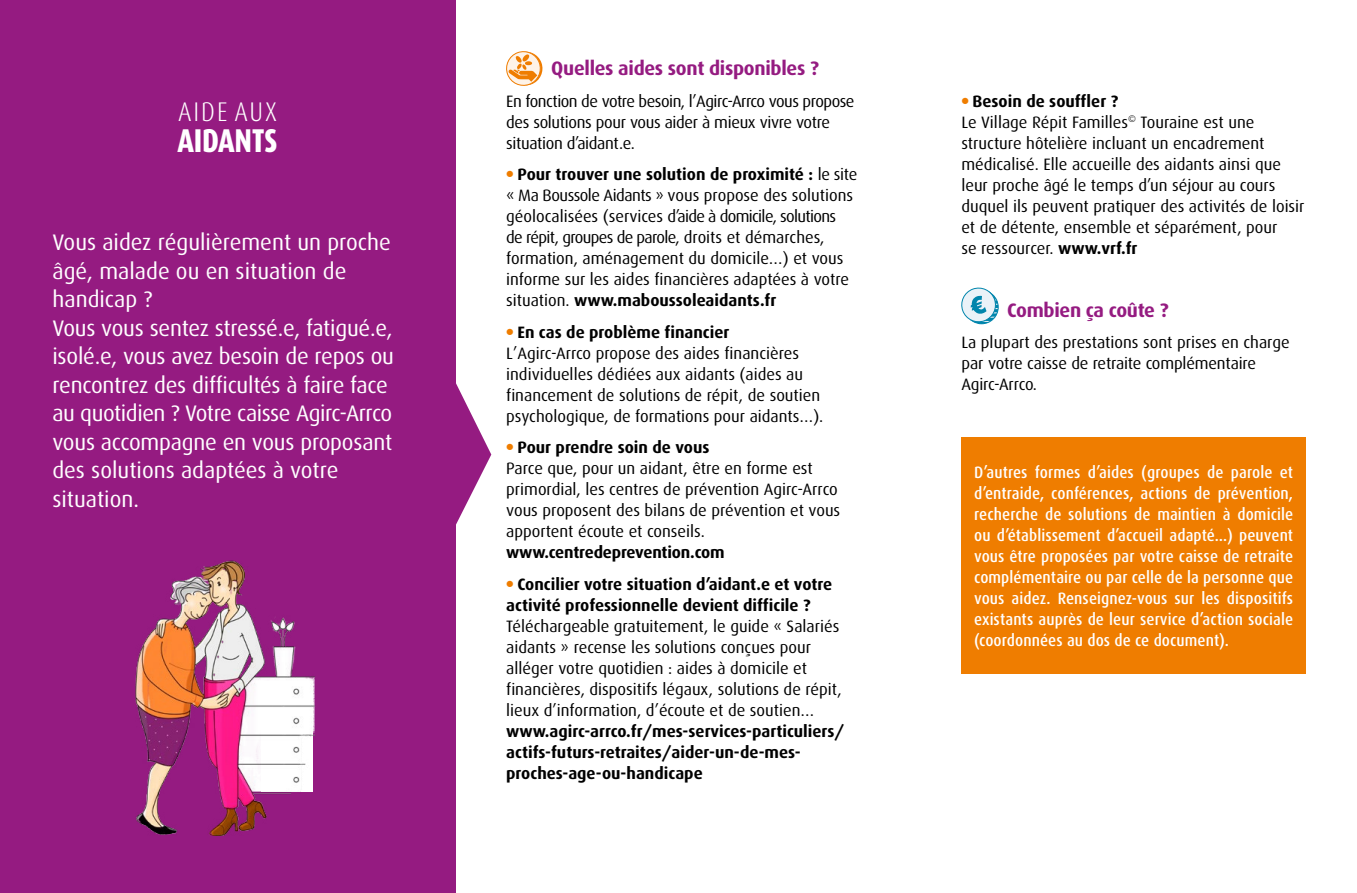
<style>
.page{position:relative;width:1357px;height:893px;background:#fff}
.page>*{position:absolute;margin:0;border:0;box-sizing:border-box;transform-origin:0 0}
.t1{font:800 condensed 33px "Dax OT";letter-spacing:-.01em;color:#fff;scale:.95 1}
.t2{font:300 condensed 27px "Dax OT";letter-spacing:.07em;color:#fff}
.t3{font:22.5px/28.5px "Dax";letter-spacing:-.01em;color:#fff}
.t4{font:700 19.5px "Dax";letter-spacing:-.015em;color:#951b81}
.t5{font:16.5px/21px "Dax";color:#000}
.t6{font:500 condensed 16.5px/21px "Dax OT";letter-spacing:.005em;color:#fff;text-align:justify;scale:1.06 1}
.t7{font:700 16.5px/21px "Dax";color:#000}
.t8{font:16.5px/21px "Dax";letter-spacing:-.025em;color:#000}
.s1{font-weight:900;color:#ef7d00}
.s2{font-weight:700}
</style>
<div class="page">
<div style="left:0;top:0;width:455px;height:893px;background:#951b81"></div>
<svg style="left:961px;top:287px;width:37px;height:38px"></svg>
<svg style="left:506px;top:51px;width:37px;height:35px"></svg>
<svg style="left:455px;top:257px;width:36px;height:391px"></svg>
<div style="left:961px;top:437px;width:344px;height:237px;background:#ef7d00"></div>
<img style="left:135px;top:560px;width:180px;height:275px">
<h2 class="t2" style="left:178px;top:94px;width:100px">AIDE AUX</h2>
<h1 class="t1" style="left:177px;top:119px;width:107px">AIDANTS</h1>
<p class="t3" style="left:52px;top:228px;width:343px">Vous aidez régulièrement un proche âgé, malade ou en situation de handicap ?<br>Vous vous sentez stressé.e, fatigué.e, isolé.e, vous avez besoin de repos ou rencontrez des difficultés à faire face au quotidien ? Votre caisse Agirc-Arrco vous accompagne en vous proposant des solutions adaptées à votre situation.</p>
<p class="t4" style="left:551px;top:57px;width:269px">Quelles aides sont disponibles ?</p>
<p class="t8" style="left:506px;top:90px;width:350px">En fonction de votre besoin, l’Agirc-Arrco vous propose des solutions pour vous aider à mieux vivre votre situation d’aidant.e.</p>
<p class="t5" style="left:506px;top:164px;width:352px"><span class="s1">•</span> <span class="s2">Pour trouver une solution de proximité :</span> le site « Ma Boussole Aidants » vous propose des solutions géolocalisées (services d’aide à domicile, solutions<br>de répit, groupes de parole, droits et démarches, formation, aménagement du domicile…) et vous informe sur les aides financières adaptées à votre situation. <span class="s2">www.maboussoleaidants.fr</span></p>
<p class="t5" style="left:506px;top:321px;width:319px"><span class="s1">•</span> <span class="s2">En cas de problème financier<br></span>L’Agirc-Arrco propose des aides financières individuelles dédiées aux aidants (aides au financement de solutions de répit, de soutien psychologique, de formations pour aidants…).</p>
<p class="t5" style="left:506px;top:437px;width:335px"><span class="s1">•</span> <span class="s2">Pour prendre soin de vous<br></span>Parce que, pour un aidant, être en forme est primordial, les centres de prévention Agirc-Arrco vous proposent des bilans de prévention et vous apportent écoute et conseils.</p>
<p class="t7" style="left:506px;top:542px;width:220px">www.centredeprevention.com</p>
<p class="t7" style="left:506px;top:573px;width:327px"><span class="s1">•</span> Concilier votre situation d’aidant.e et votre activité professionnelle devient difficile ?</p>
<p class="t5" style="left:506px;top:616px;width:337px">Téléchargeable gratuitement, le guide « Salariés aidants » recense les solutions conçues pour alléger votre quotidien : aides à domicile et financières, dispositifs légaux, solutions de répit, lieux d’information, d’écoute et de soutien…</p>
<p class="t7" style="left:506px;top:720px;width:339px">www.agirc-arrco.fr/mes-services-particuliers/ actifs-futurs-retraites/aider-un-de-mes&shy;proches-age-ou-handicape</p>
<p class="t5" style="left:961px;top:90px;width:345px"><span class="s1">•</span> <span class="s2">Besoin de souffler ?<br></span>Le Village Répit Familles<sup>©</sup> Touraine est une structure hôtelière incluant un encadrement médicalisé. Elle accueille des aidants ainsi que leur proche âgé le temps d’un séjour au cours duquel ils peuvent pratiquer des activités de loisir et de détente, ensemble et séparément, pour<br>se ressourcer. <span class="s2">www.vrf.fr</span></p>
<p class="t4" style="left:1007px;top:299px;width:163px">Combien ça coûte ?</p>
<p class="t5" style="left:961px;top:332px;width:330px">La plupart des prestations sont prises en charge par votre caisse de retraite complémentaire<br>Agirc-Arrco.</p>
<p class="t6" style="left:974px;top:462px;width:302px">D’autres formes d’aides (groupes de parole et d’entraide, conférences, actions de prévention, recherche de solutions de maintien à domicile ou d’établissement d’accueil adapté…) peuvent vous être proposées par votre caisse de retraite complémentaire ou par celle de la personne que vous aidez. Renseignez-vous sur les dispositifs existants auprès de leur service d’action sociale (coordonnées au dos de ce document).</p>
</div>
